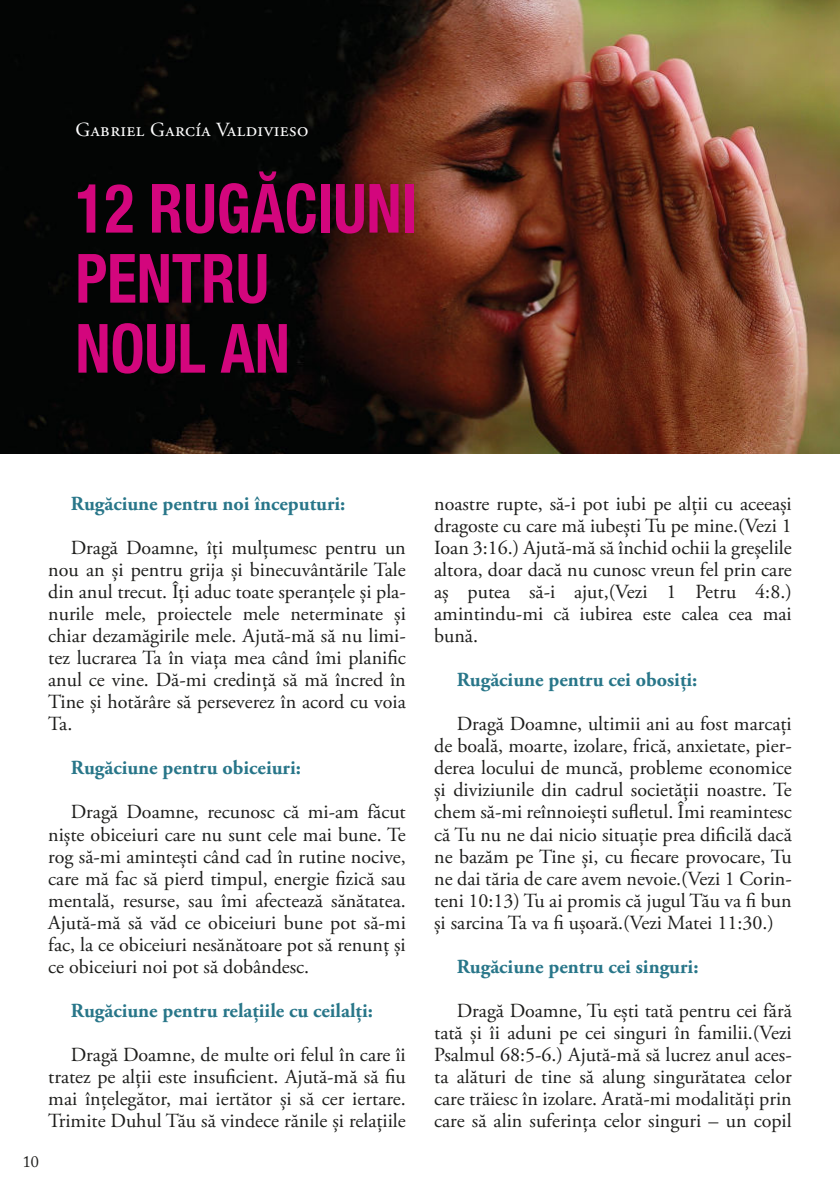
<style>
.page{position:relative;width:840px;height:1191px;background:#fff}
.page>*{position:absolute;margin:0;border:0;box-sizing:border-box;transform-origin:0 0}
.t1{font:700 condensed 68px/70px "Helvetica Neue LT Pro";color:#d3067d;scale:.9 1}
.t2{font:20px/22px "Adobe Garamond Pro";color:#1d1d1b;text-align:justify}
.t3{font:700 20px "Adobe Garamond Pro";color:#287689}
.t4{font:20px "Adobe Garamond Pro";letter-spacing:.02em;color:#fff}
.t5{font:16px "Adobe Caslon Pro";color:#1d1d1b}
</style>
<div class="page">
<img style="left:0;top:0;width:839px;height:454px">
<p class="t4" style="left:75px;top:122px;width:234px">GABRIEL GARCÍA VALDIVIESO</p>
<h1 class="t1" style="left:75px;top:183px;width:381px">12 RUGĂCIUNI<br>PENTRU<br>NOUL AN</h1>
<p class="t3" style="left:71px;top:496px;width:276px">Rugăciune pentru noi începuturi:</p>
<p class="t2" style="left:48px;top:539px;width:359px;text-indent:23px">Dragă Doamne, îţi mulţumesc pentru un nou an și pentru grija și binecuvântările Tale din anul trecut. Îţi aduc toate speranţele și pla&shy;nurile mele, proiectele mele neterminate și chiar dezamăgirile mele. Ajută-mă să nu limi&shy;tez lucrarea Ta în viaţa mea când îmi planific anul ce vine. Dă-mi credinţă să mă încred în Tine și hotărâre să perseverez în acord cu voia Ta.</p>
<p class="t3" style="left:71px;top:760px;width:231px">Rugăciune pentru obiceiuri:</p>
<p class="t2" style="left:48px;top:803px;width:359px;text-indent:23px">Dragă Doamne, recunosc că mi-am făcut niște obiceiuri care nu sunt cele mai bune. Te rog să-mi amintești când cad în rutine nocive, care mă fac să pierd timpul, energie fizică sau mentală, resurse, sau îmi afectează sănătatea.<br>Ajută-mă să văd ce obiceiuri bune pot să-mi fac, la ce obiceiuri nesănătoare pot să renunţ și ce obiceiuri noi pot să dobândesc.</p>
<p class="t3" style="left:71px;top:1002px;width:303px">Rugăciune pentru relaţiile cu ceilalţi:</p>
<p class="t2" style="left:48px;top:1045px;width:359px;text-indent:23px">Dragă Doamne, de multe ori felul în care îi tratez pe alţii este insuficient. Ajută-mă să fiu mai înţelegător, mai iertător și să cer iertare.<br>Trimite Duhul Tău să vindece rănile și relaţiile</p>
<p class="t5" style="left:23px;top:1154px;width:17px">10</p>
<p class="t2" style="left:434px;top:495px;width:359px">noastre rupte, să-i pot iubi pe alţii cu aceeași dragoste cu care mă iubești Tu pe mine.(Vezi 1<br>Ioan 3:16.) Ajută-mă să închid ochii la greșelile altora, doar dacă nu cunosc vreun fel prin care aș putea să-i ajut,(Vezi 1 Petru 4:8.) amintindu-mi că iubirea este calea cea mai bună.</p>
<p class="t3" style="left:456px;top:672px;width:242px">Rugăciune pentru cei obosiţi:</p>
<p class="t2" style="left:434px;top:715px;width:359px;text-indent:23px">Dragă Doamne, ultimii ani au fost marcaţi de boală, moarte, izolare, frică, anxietate, pier&shy;derea locului de muncă, probleme economice și diviziunile din cadrul societăţii noastre. Te chem să-mi reînnoiești sufletul. Îmi reamintesc că Tu nu ne dai nicio situaţie prea dificilă dacă ne bazăm pe Tine și, cu fiecare provocare, Tu ne dai tăria de care avem nevoie.(Vezi 1 Corin&shy;teni 10:13) Tu ai promis că jugul Tău va fi bun și sarcina Ta va fi ușoară.(Vezi Matei 11:30.)</p>
<p class="t3" style="left:456px;top:958px;width:243px">Rugăciune pentru cei singuri:</p>
<p class="t2" style="left:434px;top:1001px;width:359px;text-indent:23px">Dragă Doamne, Tu ești tată pentru cei fără tată și îi aduni pe cei singuri în familii.(Vezi Psalmul 68:5-6.) Ajută-mă să lucrez anul aces&shy;ta alături de tine să alung singurătatea celor care trăiesc în izolare. Arată-mi modalităţi prin care să alin suferinţa celor singuri – un copil</p>
</div>
